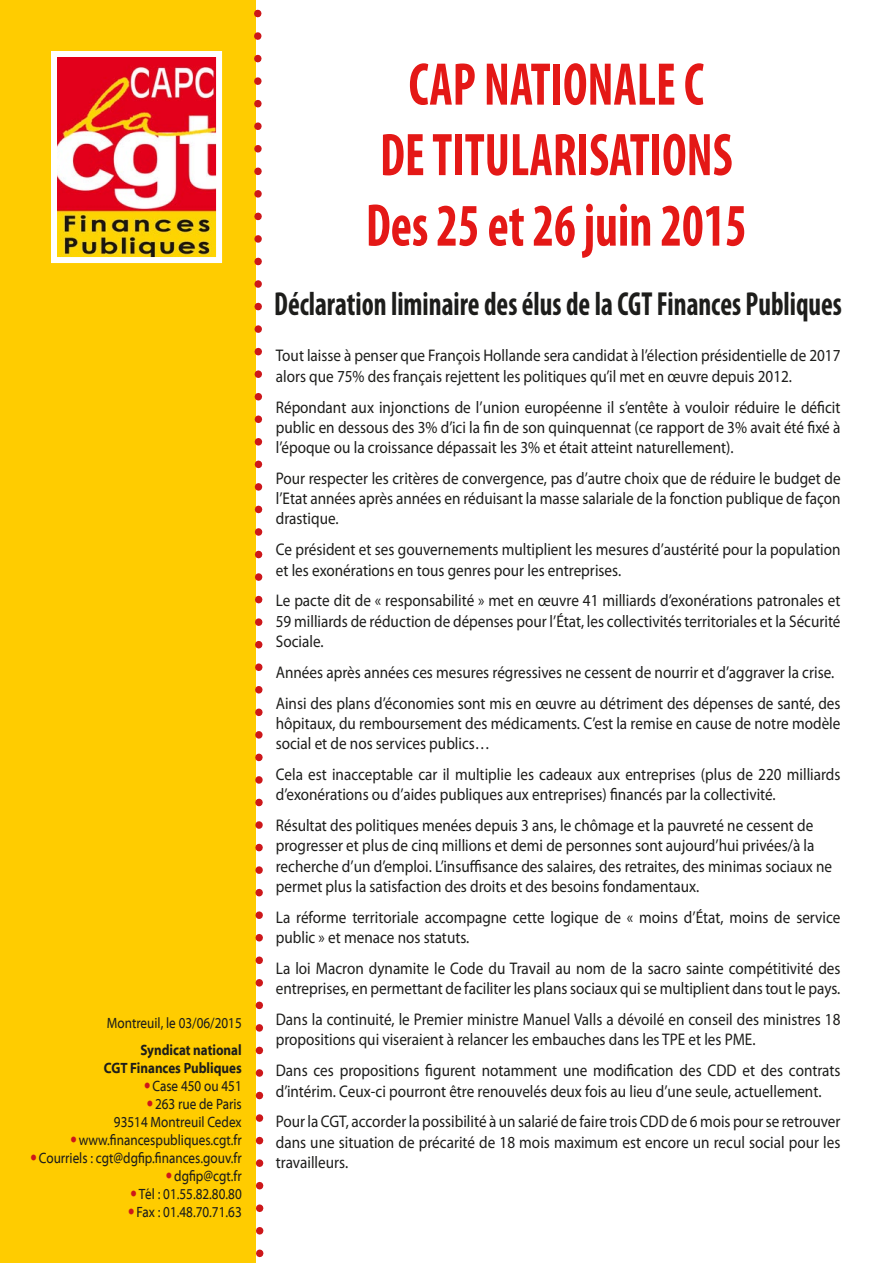
<style>
.page{position:relative;width:893px;height:1263px;background:#fff}
.page>*{position:absolute;margin:0;border:0;box-sizing:border-box;transform-origin:0 0}
.t1{font:700 condensed 60.75px/70.5px "Myriad Pro";color:#e41816;text-align:center;scale:.83 1}
.t2{font:700 condensed 33.45px "Myriad Pro";color:#1d1d1b;scale:.84 1}
.t3{font:16.8px/20.2px "Myriad Pro";color:#1d1d1b;scale:.9 1}
.t4{font:15px "Myriad Web Pro";color:#1d1d1b;scale:.85 1}
.t5{font:700 15px "Myriad Web Pro";color:#1d1d1b;scale:.85 1}
</style>
<div class="page">
<div style="left:0;top:0;width:255px;height:1263px;background:#fc0"></div>
<svg style="left:254px;top:0;width:10px;height:1263px"></svg>
<img style="left:58px;top:58px;width:157px;height:198px">
<div style="left:51px;top:51px;width:171px;height:212px;border:6px solid #fff"></div>
<p class="t4" style="left:107px;top:1015px;width:160px">Montreuil, le 03/06/2015</p>
<p class="t5" style="left:140px;top:1042px;width:121px">Syndicat national</p>
<p class="t5" style="left:104px;top:1060px;width:164px">CGT Finances Publiques</p>
<p class="t4" style="left:152px;top:1078px;width:107px">Case 450 ou 451</p>
<p class="t4" style="left:155px;top:1096px;width:103px">263 rue de Paris</p>
<p class="t4" style="left:114px;top:1114px;width:152px">93514 Montreuil Cedex</p>
<p class="t4" style="left:79px;top:1132px;width:193px">www.financespubliques.cgt.fr</p>
<p class="t4" style="left:39px;top:1150px;width:240px">Courriels : cgt@dgfip.finances.gouv.fr</p>
<p class="t4" style="left:174px;top:1168px;width:81px">dgfip@cgt.fr</p>
<p class="t4" style="left:139px;top:1186px;width:123px">Tél : 01.55.82.80.80</p>
<p class="t4" style="left:137px;top:1204px;width:125px">Fax : 01.48.70.71.63</p>
<p class="t1" style="left:380px;top:48px;width:426px">CAP NATIONALE C<br>DE TITULARISATIONS</p>
<p class="t1" style="left:366px;top:189px;width:460px">Des 25 et 26 juin 2015</p>
<p class="t2" style="left:274px;top:283px;width:677px">Déclaration liminaire des élus de la CGT Finances Publiques</p>
<p class="t3" style="left:276px;top:345px;width:629px">Tout laisse à penser que François Hollande sera candidat à l’élection présidentielle de 2017 alors que 75% des français rejettent les politiques qu’il met en œuvre depuis 2012.</p>
<p class="t3" style="left:276px;top:396px;width:629px;text-align:justify">Répondant aux injonctions de l’union européenne il s’entête à vouloir réduire le déficit public en dessous des 3% d’ici la fin de son quinquennat (ce rapport de 3% avait été fixé à l’époque ou la croissance dépassait les 3% et était atteint naturellement).</p>
<p class="t3" style="left:276px;top:468px;width:629px;text-align:justify">Pour respecter les critères de convergence, pas d’autre choix que de réduire le budget de l’Etat années après années en réduisant la masse salariale de la fonction publique de façon drastique.</p>
<p class="t3" style="left:276px;top:539px;width:629px">Ce président et ses gouvernements multiplient les mesures d’austérité pour la population et les exonérations en tous genres pour les entreprises.</p>
<p class="t3" style="left:276px;top:590px;width:629px;text-align:justify">Le pacte dit de « responsabilité » met en œuvre 41 milliards d’exonérations patronales et 59 milliards de réduction de dépenses pour l’État, les collectivités territoriales et la Sécurité Sociale.</p>
<p class="t3" style="left:276px;top:662px;width:622px">Années après années ces mesures régressives ne cessent de nourrir et d’aggraver la crise.</p>
<p class="t3" style="left:276px;top:693px;width:629px;text-align:justify">Ainsi des plans d’économies sont mis en œuvre au détriment des dépenses de santé, des hôpitaux, du remboursement des médicaments. C’est la remise en cause de notre modèle social et de nos services publics…</p>
<p class="t3" style="left:276px;top:764px;width:629px">Cela est inacceptable car il multiplie les cadeaux aux entreprises (plus de 220 milliards d’exonérations ou d’aides publiques aux entreprises) financés par la collectivité.</p>
<p class="t3" style="left:276px;top:815px;width:620px">Résultat des politiques menées depuis 3 ans, le chômage et la pauvreté ne cessent de progresser et plus de cinq millions et demi de personnes sont aujourd’hui privées/à la recherche d’un d’emploi. L’insuffisance des salaires, des retraites, des minimas sociaux ne permet plus la satisfaction des droits et des besoins fondamentaux.</p>
<p class="t3" style="left:276px;top:907px;width:629px">La réforme territoriale accompagne cette logique de « moins d’État, moins de service public » et menace nos statuts.</p>
<p class="t3" style="left:276px;top:958px;width:629px">La loi Macron dynamite le Code du Travail au nom de la sacro sainte compétitivité des entreprises, en permettant de faciliter les plans sociaux qui se multiplient dans tout le pays.</p>
<p class="t3" style="left:276px;top:1009px;width:629px">Dans la continuité, le Premier ministre Manuel Valls a dévoilé en conseil des ministres 18 propositions qui viseraient à relancer les embauches dans les TPE et les PME.</p>
<p class="t3" style="left:276px;top:1060px;width:629px">Dans ces propositions figurent notamment une modification des CDD et des contrats d’intérim. Ceux-ci pourront être renouvelés deux fois au lieu d’une seule, actuellement.</p>
<p class="t3" style="left:276px;top:1111px;width:629px;text-align:justify">Pour la CGT, accorder la possibilité à un salarié de faire trois CDD de 6 mois pour se retrouver dans une situation de précarité de 18 mois maximum est encore un recul social pour les travailleurs.</p>
</div>
